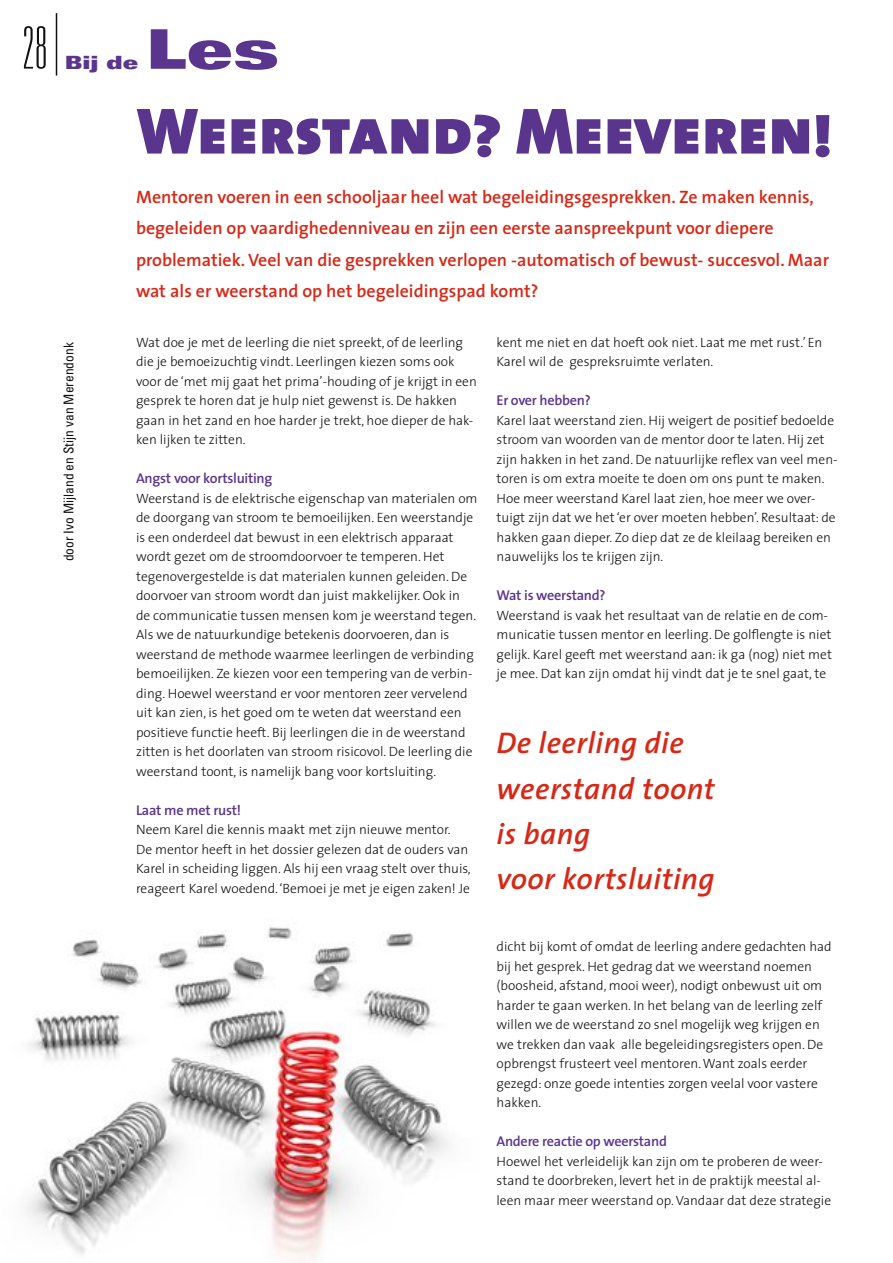
<style>
.page{position:relative;width:893px;height:1263px;background:#fff}
.page>*{position:absolute;margin:0;border:0;box-sizing:border-box;transform-origin:0 0}
.t1{font:66px "The Sans Black Caps";color:#5a358e}
.t2{font:100 ultra-condensed 58.5px "Univers LT Std";color:#111}
.t3{font:54.75px "Univers LT Std X Black Ex";color:#5a358e}
.t4{font:italic 600 30px/45px "The Sans";letter-spacing:.015em;color:#d72817}
.t5{font:18.3px "Univers LT Std X Black Ex";color:#5a358e}
.t6{font:600 18px/31.5px "The Sans";color:#d72817}
.t7{font:600 14.25px "The Sans";letter-spacing:-.02em;color:#5a358e}
.t8{font:300 13.5px/19.5px "The Sans";color:#111}
.t9{font:condensed 13.5px "Univers LT Std";color:#111}
</style>
<div class="page">
<hr style="left:56px;top:13px;width:1px;height:63px;background:#111">
<img style="left:26px;top:927px;width:422px;height:335px">
<h2 class="t2" style="left:22px;top:18px;width:27px">28</h2>
<h3 class="t5" style="left:65px;top:51px;width:75px">Bij de</h3>
<h3 class="t3" style="left:146px;top:17px;width:135px">Les</h3>
<p class="t9" style="left:60px;top:561px;width:220px;rotate:-90deg">door Ivo Mijland en Stijn van Merendonk</p>
<h1 class="t1" style="left:136px;top:75px;width:698px">Weerstand? Meeveren!</h1>
<p class="t6" style="left:136px;top:180px;width:694px">Mentoren voeren in een schooljaar heel wat begeleidingsgesprekken. Ze maken kennis, begeleiden op vaardighedenniveau en zijn een eerste aanspreekpunt voor diepere problematiek. Veel van die gesprekken verlopen -automatisch of bewust- succesvol. Maar wat als er weerstand op het begeleidingspad komt?</p>
<p class="t8" style="left:136px;top:332px;width:342px">Wat doe je met de leerling die niet spreekt, of de leerling die je bemoeizuchtig vindt. Leerlingen kiezen soms ook voor de ‘met mij gaat het prima’-houding of je krijgt in een gesprek te horen dat je hulp niet gewenst is. De hakken gaan in het zand en hoe harder je trekt, hoe dieper de hak&shy;ken lijken te zitten.</p>
<p class="t7" style="left:136px;top:466px;width:138px">Angst voor kortsluiting</p>
<p class="t8" style="left:136px;top:488px;width:343px">Weerstand is de elektrische eigenschap van materialen om de doorgang van stroom te bemoeilijken. Een weerstandje is een onderdeel dat bewust in een elektrisch apparaat wordt gezet om de stroomdoorvoer te temperen. Het tegenovergestelde is dat materialen kunnen geleiden. De doorvoer van stroom wordt dan juist makkelijker. Ook in de communicatie tussen mensen kom je weerstand tegen.<br>Als we de natuurkundige betekenis doorvoeren, dan is weerstand de methode waarmee leerlingen de verbinding bemoeilijken. Ze kiezen voor een tempering van de verbin&shy;ding. Hoewel weerstand er voor mentoren zeer vervelend uit kan zien, is het goed om te weten dat weerstand een positieve functie heeft. Bij leerlingen die in de weerstand zitten is het doorlaten van stroom risicovol. De leerling die weerstand toont, is namelijk bang voor kortsluiting.</p>
<p class="t7" style="left:136px;top:798px;width:107px">Laat me met rust!</p>
<p class="t8" style="left:136px;top:819px;width:336px">Neem Karel die kennis maakt met zijn nieuwe mentor.<br>De mentor heeft in het dossier gelezen dat de ouders van Karel in scheiding liggen. Als hij een vraag stelt over thuis, reageert Karel woedend. ‘Bemoei je met je eigen zaken! Je</p>
<p class="t8" style="left:496px;top:332px;width:327px">kent me niet en dat hoeft ook niet. Laat me met rust.’ En<br>Karel wil de gespreksruimte verlaten.</p>
<p class="t7" style="left:496px;top:388px;width:96px">Er over hebben?</p>
<p class="t8" style="left:496px;top:410px;width:342px">Karel laat weerstand zien. Hij weigert de positief bedoelde stroom van woorden van de mentor door te laten. Hij zet zijn hakken in het zand. De natuurlijke reflex van veel men&shy;toren is om extra moeite te doen om ons punt te maken.<br>Hoe meer weerstand Karel laat zien, hoe meer we over&shy;tuigt zijn dat we het ‘er over moeten hebben’. Resultaat: de hakken gaan dieper. Zo diep dat ze de kleilaag bereiken en nauwelijks los te krijgen zijn.</p>
<p class="t7" style="left:496px;top:583px;width:111px">Wat is weerstand?</p>
<p class="t8" style="left:496px;top:605px;width:337px">Weerstand is vaak het resultaat van de relatie en de com&shy;municatie tussen mentor en leerling. De golflengte is niet gelijk. Karel geeft met weerstand aan: ik ga (nog) niet met je mee. Dat kan zijn omdat hij vindt dat je te snel gaat, te</p>
<h3 class="t4" style="left:496px;top:720px;width:220px">De leerling die weerstand toont is bang<br>voor kortsluiting</h3>
<p class="t8" style="left:496px;top:936px;width:337px">dicht bij komt of omdat de leerling andere gedachten had bij het gesprek. Het gedrag dat we weerstand noemen (boosheid, afstand, mooi weer), nodigt onbewust uit om harder te gaan werken. In het belang van de leerling zelf willen we de weerstand zo snel mogelijk weg krijgen en we trekken dan vaak alle begeleidingsregisters open. De opbrengst frusteert veel mentoren. Want zoals eerder gezegd: onze goede intenties zorgen veelal voor vastere hakken.</p>
<p class="t7" style="left:496px;top:1129px;width:172px">Andere reactie op weerstand</p>
<p class="t8" style="left:496px;top:1151px;width:336px">Hoewel het verleidelijk kan zijn om te proberen de weer&shy;stand te doorbreken, levert het in de praktijk meestal al&shy;leen maar meer weerstand op. Vandaar dat deze strategie</p>
</div>
